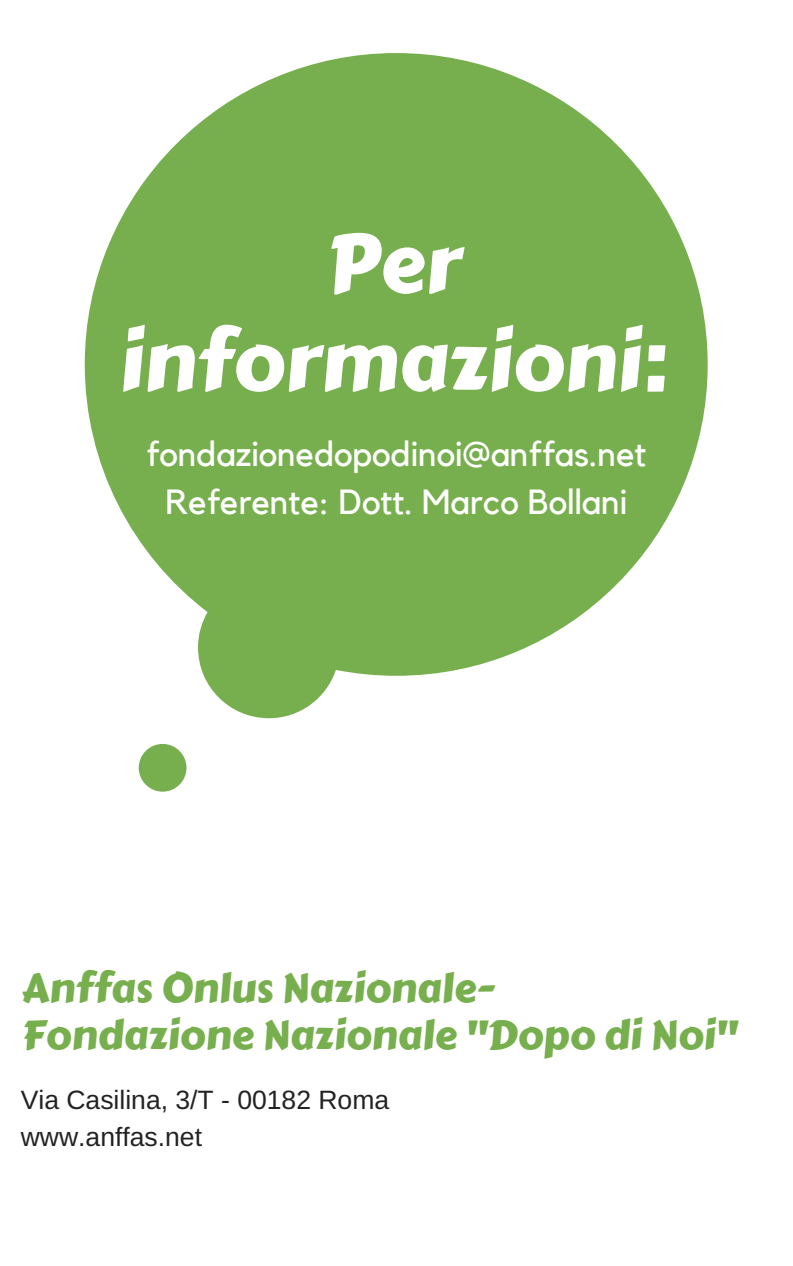
<style>
.page{position:relative;width:793px;height:1266px;background:#fff}
.page>*{position:absolute;margin:0;border:0;box-sizing:border-box;transform-origin:0 0}
.t1{font:81.6px/97.8px "Carter One";color:#fff;text-align:center}
.t2{font:40.28px/47.8px "Carter One";color:#77af4e}
.t3{font:34.8px/48.4px "Kollektif";color:#fff;text-align:center}
.t4{font:26.55px/37.1px "Arimo";color:#222}
</style>
<div class="page">
<svg style="left:85px;top:53px;width:622px;height:665px;fill:#77af4e"></svg>
<div style="left:139px;top:744px;width:47px;height:47px;background:#77af4e;border-radius:50%"></div>
<h1 class="t1" style="left:119px;top:216px;width:550px">Per informazioni:</h1>
<p class="t3" style="left:146px;top:431px;width:502px">fondazionedopodinoi@anffas.net<br>Referente: Dott. Marco Bollani</p>
<p class="t2" style="left:22px;top:964px;width:717px">Anffas Onlus Nazionale-<br>Fondazione Nazionale "Dopo di Noi"</p>
<p class="t4" style="left:21px;top:1081px;width:370px">Via Casilina, 3/T - 00182 Roma www.anffas.net</p>
</div>
